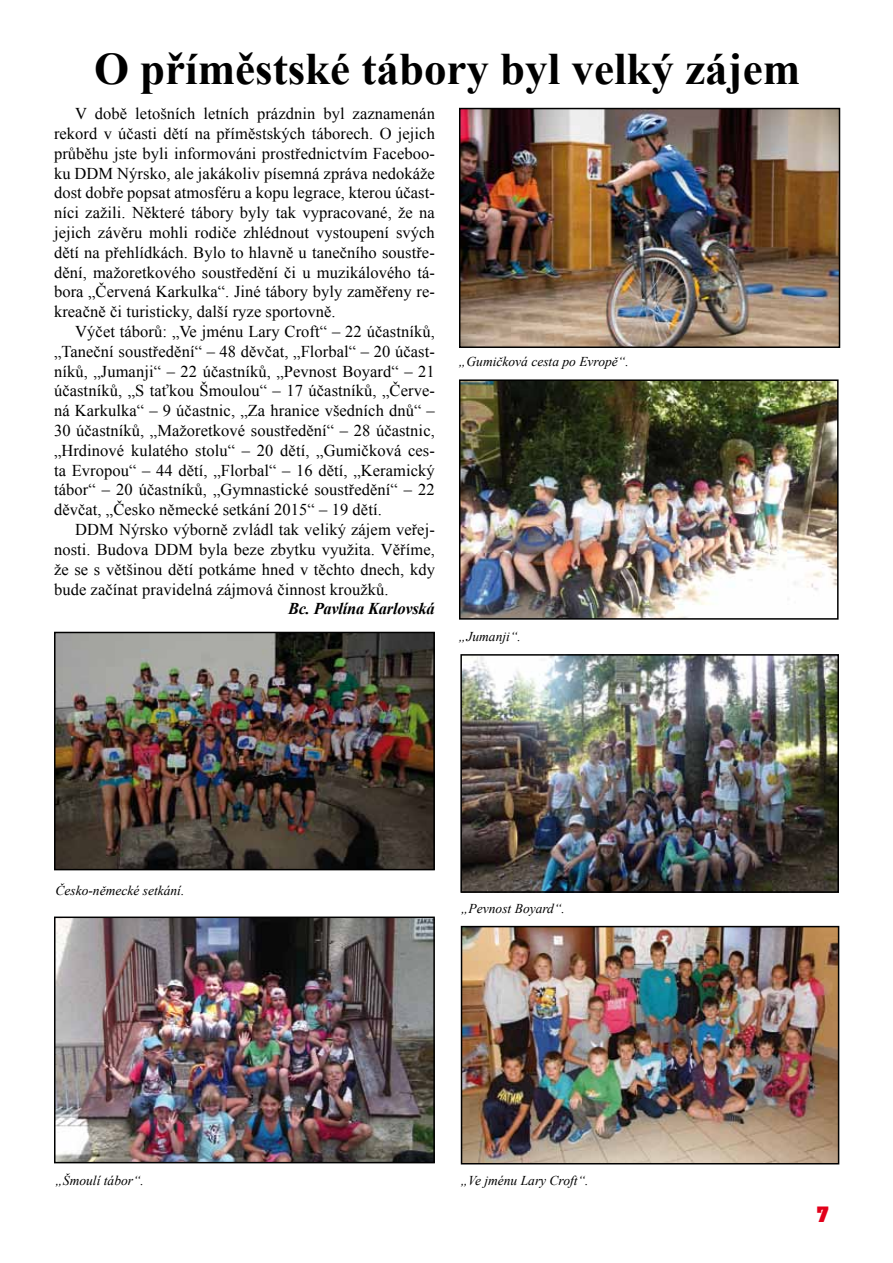
<style>
.page{position:relative;width:893px;height:1263px;background:#fff}
.page>*{position:absolute;margin:0;border:0;box-sizing:border-box;transform-origin:0 0}
.t1{font:700 45px "Times New Roman";color:#000}
.t2{font:18px "Aardvark CE Bold";color:#e2001a}
.t3{font:16.5px/19.8px "Times New Roman";letter-spacing:.005em;color:#000;text-align:justify}
.t4{font:italic 700 16.5px "Times New Roman";letter-spacing:-.015em;color:#000}
.t5{font:italic 13.5px "Times New Roman";color:#000}
</style>
<div class="page">
<img style="left:57px;top:919px;width:375px;height:241px">
<div style="left:54px;top:916px;width:381px;height:247px;border:2px solid #000"></div>
<img style="left:464px;top:929px;width:372px;height:232px">
<div style="left:461px;top:926px;width:378px;height:238px;border:2px solid #000"></div>
<img style="left:463px;top:657px;width:373px;height:233px">
<div style="left:460px;top:654px;width:379px;height:239px;border:2px solid #000"></div>
<img style="left:462px;top:382px;width:374px;height:235px">
<div style="left:459px;top:379px;width:380px;height:241px;border:2px solid #000"></div>
<img style="left:462px;top:111px;width:375px;height:234px">
<div style="left:459px;top:108px;width:381px;height:240px;border:2px solid #000"></div>
<img style="left:57px;top:635px;width:375px;height:232px">
<div style="left:54px;top:632px;width:381px;height:238px;border:2px solid #000"></div>
<h1 class="t1" style="left:94px;top:38px;width:708px">O příměstské tábory byl velký zájem</h1>
<p class="t3" style="left:54px;top:104px;width:382px;text-indent:21px">V době letošních letních prázdnin byl zaznamenán rekord v účasti dětí na příměstských táborech. O jejich průběhu jste byli informováni prostřednictvím Faceboo&shy;ku DDM Nýrsko, ale jakákoliv písemná zpráva nedokáže dost dobře popsat atmosféru a kopu legrace, kterou účast&shy;níci zažili. Některé tábory byly tak vypracované, že na jejich závěru mohli rodiče zhlédnout vystoupení svých dětí na přehlídkách. Bylo to hlavně u tanečního soustře&shy;dění, mažoretkového soustředění či u muzikálového tá&shy;bora „Červená Karkulka“. Jiné tábory byly zaměřeny re&shy;kreačně či turisticky, další ryze sportovně.</p>
<p class="t3" style="left:54px;top:321px;width:382px;text-indent:21px">Výčet táborů: „Ve jménu Lary Croft“ – 22 účastníků, „Taneční soustředění“ – 48 děvčat, „Florbal“ – 20 účast&shy;níků, „Jumanji“ – 22 účastníků, „Pevnost Boyard“ – 21 účastníků, „S taťkou Šmoulou“ – 17 účastníků, „Červe&shy;ná Karkulka“ – 9 účastnic, „Za hranice všedních dnů“ – 30 účastníků, „Mažoretkové soustředění“ – 28 účastnic, „Hrdinové kulatého stolu“ – 20 dětí, „Gumičková ces&shy;ta Evropou“ – 44 dětí, „Florbal“ – 16 dětí, „Keramický tábor“ – 20 účastníků, „Gymnastické soustředění“ – 22 děvčat, „Česko německé setkání 2015“ – 19 dětí.</p>
<p class="t3" style="left:54px;top:519px;width:382px;text-indent:21px">DDM Nýrsko výborně zvládl tak veliký zájem veřej&shy;nosti. Budova DDM byla beze zbytku využita. Věříme, že se s většinou dětí potkáme hned v těchto dnech, kdy bude začínat pravidelná zájmová činnost kroužků.</p>
<p class="t4" style="left:288px;top:597px;width:148px">Bc. Pavlína Karlovská</p>
<p class="t5" style="left:459px;top:353px;width:171px">„Gumičková cesta po Evropě“.</p>
<p class="t5" style="left:55px;top:881px;width:130px">Česko-německé setkání.</p>
<p class="t5" style="left:459px;top:627px;width:63px">„Jumanji“.</p>
<p class="t5" style="left:461px;top:899px;width:105px">„Pevnost Boyard“.</p>
<p class="t5" style="left:55px;top:1171px;width:90px">„Šmoulí tábor“.</p>
<p class="t5" style="left:461px;top:1171px;width:129px">„Ve jménu Lary Croft“.</p>
<p class="t2" style="left:817px;top:1202px;width:13px">7</p>
</div>
